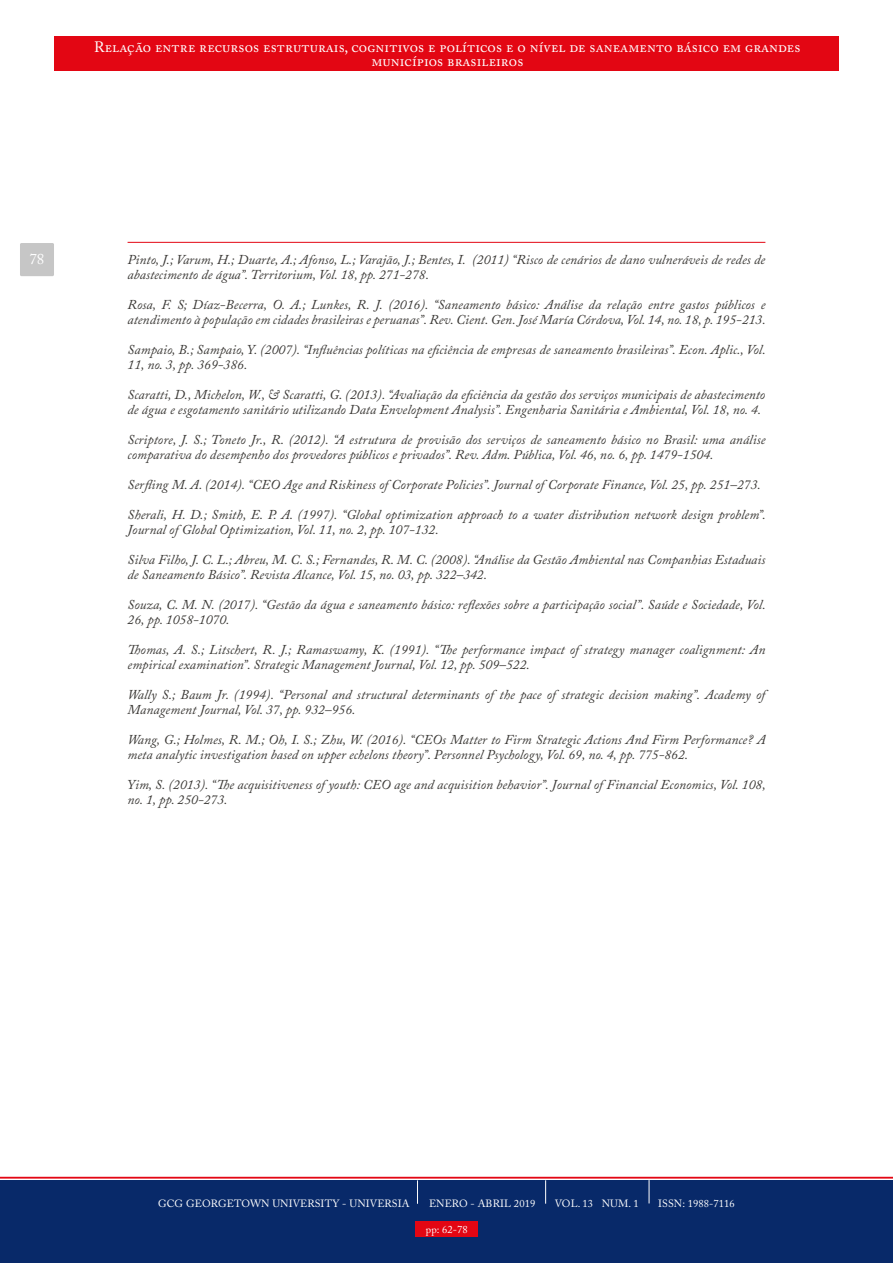
<style>
.page{position:relative;width:893px;height:1263px;background:#fff}
.page>*{position:absolute;margin:0;border:0;box-sizing:border-box;transform-origin:0 0}
.t1{font:15px/13.5px "Adobe Caslon Pro";letter-spacing:.005em;color:#fff;text-align:center}
.t2{font:italic 13.5px/15px "Adobe Caslon Pro";letter-spacing:.005em;color:#3a3835}
.t3{font:10.5px "Adobe Caslon Pro";letter-spacing:.01em;color:#fff}
</style>
<div class="page">
<div style="left:54px;top:37px;width:785px;height:34px;background:#e30613"></div>
<div style="left:0;top:1180px;width:893px;height:83px;background:#082969"></div>
<svg style="left:0;top:1177px;width:893px;height:27px"></svg>
<div style="left:415px;top:1221px;width:63px;height:16px;background:#e30613"></div>
<div style="left:20px;top:243px;width:34px;height:33px;background:#c6c6c6;border-radius:2px"></div>
<hr style="left:128px;top:242px;width:637px;height:1px;background:#e30613">
<p class="t1" style="left:94px;top:40px;width:708px">Relação entre recursos estruturais, cognitivos e políticos e o nível de saneamento básico em grandes municípios brasileiros</p>
<p class="t1" style="left:29px;top:252px;width:16px">78</p>
<p class="t2" style="left:128px;top:251px;width:639px">Pinto, J.; Varum, H.; Duarte, A.; Afonso, L.; Varajão, J.; Bentes, I. (2011) “Risco de cenários de dano vulneráveis de redes de abastecimento de água”. Territorium, Vol. 18, pp. 271-278.</p>
<p class="t2" style="left:128px;top:296px;width:640px">Rosa, F. S; Díaz-Becerra, O. A.; Lunkes, R. J. (2016). “Saneamento básico: Análise da relação entre gastos públicos e atendimento à população em cidades brasileiras e peruanas”. Rev. Cient. Gen. José María Córdova, Vol. 14, no. 18, p. 195-213.</p>
<p class="t2" style="left:128px;top:341px;width:640px">Sampaio, B.; Sampaio, Y. (2007). “Influências políticas na eficiência de empresas de saneamento brasileiras”. Econ. Aplic., Vol.<br>11, no. 3, pp. 369-386.</p>
<p class="t2" style="left:128px;top:386px;width:639px">Scaratti, D., Michelon, W., &amp; Scaratti, G. (2013). “Avaliação da eficiência da gestão dos serviços municipais de abastecimento de água e esgotamento sanitário utilizando Data Envelopment Analysis”. Engenharia Sanitária e Ambiental, Vol. 18, no. 4.</p>
<p class="t2" style="left:128px;top:431px;width:639px">Scriptore, J. S.; Toneto Jr., R. (2012). “A estrutura de provisão dos serviços de saneamento básico no Brasil: uma análise comparativa do desempenho dos provedores públicos e privados”. Rev. Adm. Pública, Vol. 46, no. 6, pp. 1479-1504.</p>
<p class="t2" style="left:128px;top:476px;width:635px">Serfling M. A. (2014). “CEO Age and Riskiness of Corporate Policies”. Journal of Corporate Finance, Vol. 25, pp. 251–273.</p>
<p class="t2" style="left:128px;top:506px;width:640px">Sherali, H. D.; Smith, E. P. A. (1997). “Global optimization approach to a water distribution network design problem”.<br>Journal of Global Optimization, Vol. 11, no. 2, pp. 107-132.</p>
<p class="t2" style="left:128px;top:551px;width:639px">Silva Filho, J. C. L.; Abreu, M. C. S.; Fernandes, R. M. C. (2008). “Análise da Gestão Ambiental nas Companhias Estaduais de Saneamento Básico”. Revista Alcance, Vol. 15, no. 03, pp. 322–342.</p>
<p class="t2" style="left:128px;top:596px;width:640px">Souza, C. M. N. (2017). “Gestão da água e saneamento básico: reflexões sobre a participação social”. Saúde e Sociedade, Vol.<br>26, pp. 1058-1070.</p>
<p class="t2" style="left:128px;top:641px;width:639px">Thomas, A. S.; Litschert, R. J.; Ramaswamy, K. (1991). “The performance impact of strategy manager coalignment: An empirical examination”. Strategic Management Journal, Vol. 12, pp. 509–522.</p>
<p class="t2" style="left:128px;top:686px;width:639px">Wally S.; Baum Jr. (1994). “Personal and structural determinants of the pace of strategic decision making”. Academy of<br>Management Journal, Vol. 37, pp. 932–956.</p>
<p class="t2" style="left:128px;top:731px;width:639px">Wang, G.; Holmes, R. M.; Oh, I. S.; Zhu, W. (2016). “CEOs Matter to Firm Strategic Actions And Firm Performance? A meta analytic investigation based on upper echelons theory”. Personnel Psychology, Vol. 69, no. 4, pp. 775-862.</p>
<p class="t2" style="left:128px;top:776px;width:640px">Yim, S. (2013). “The acquisitiveness of youth: CEO age and acquisition behavior”. Journal of Financial Economics, Vol. 108, no. 1, pp. 250-273.</p>
<p class="t3" style="left:158px;top:1197px;width:253px">GCG GEORGETOWN UNIVERSITY - UNIVERSIA</p>
<p class="t3" style="left:429px;top:1197px;width:108px">ENERO - ABRIL 2019</p>
<p class="t3" style="left:555px;top:1197px;width:85px">VOL. 13 NUM. 1</p>
<p class="t3" style="left:658px;top:1197px;width:78px">ISSN: 1988-7116</p>
<p class="t3" style="left:426px;top:1223px;width:43px">pp: 62-78</p>
</div>
